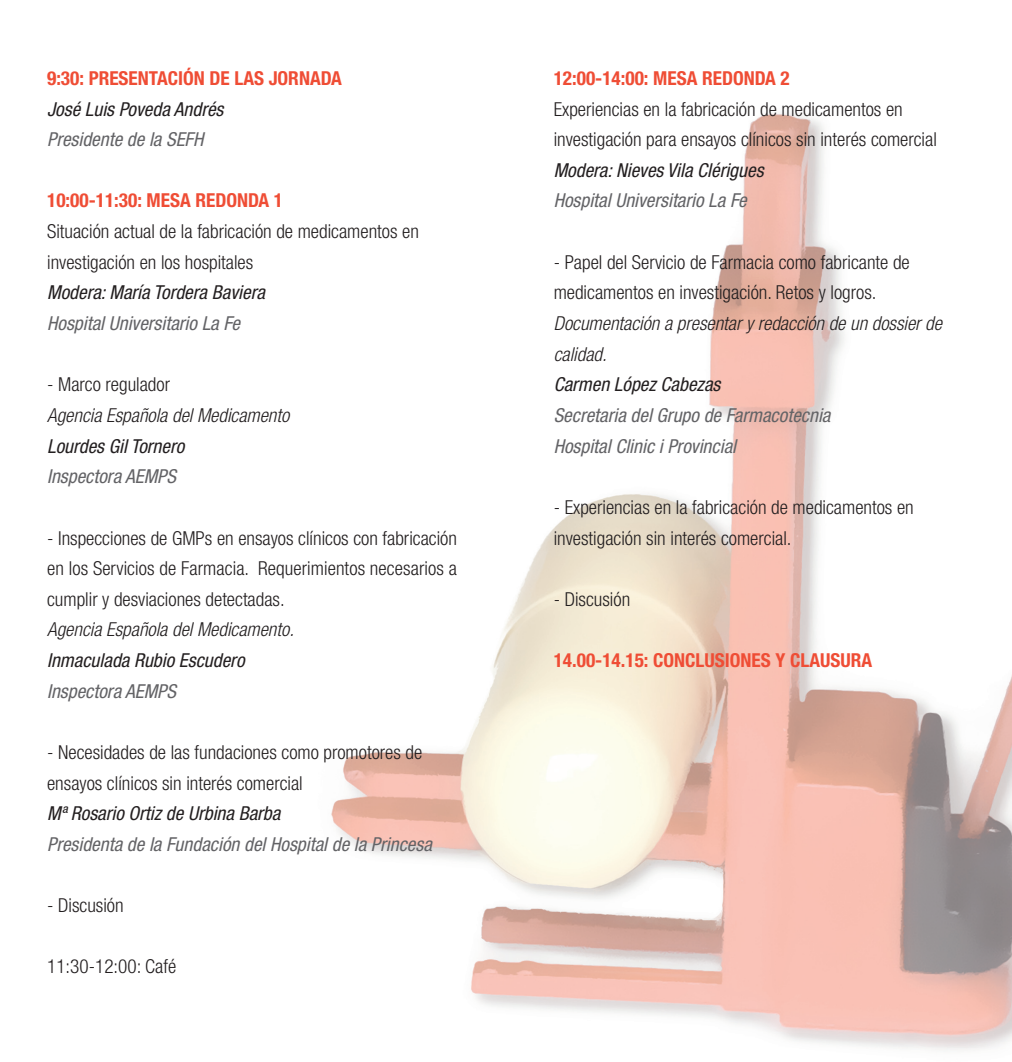
<style>
.page{position:relative;width:1012px;height:1062px;background:#fff}
.page>*{position:absolute;margin:0;border:0;box-sizing:border-box;transform-origin:0 0}
.t1{font:300 condensed 19.25px/30.6px "Helvetica Neue LT Std";color:#231f20}
.t2{font:italic condensed 19.25px/30.6px "Helvetica Neue LT Std";color:#636366}
.t3{font:italic condensed 19.25px "Helvetica Neue LT Std";color:#231f20}
.t4{font:italic 300 condensed 19.25px/30.6px "Helvetica Neue LT Std";color:#231f20}
.t5{font:700 condensed 19.25px "Helvetica Neue LT Std";color:#ef4d35}
</style>
<div class="page">
<img style="left:331px;top:113px;width:681px;height:937px">
<p class="t5" style="left:47px;top:67px;width:296px">9:30: PRESENTACIÓN DE LAS JORNADA</p>
<p class="t3" style="left:47px;top:102px;width:178px">José Luis Poveda Andrés</p>
<p class="t2" style="left:47px;top:126px;width:158px">Presidente de la SEFH</p>
<p class="t5" style="left:47px;top:190px;width:238px">10:00-11:30: MESA REDONDA 1</p>
<p class="t1" style="left:47px;top:218px;width:373px">Situación actual de la fabricación de medicamentos en investigación en los hospitales</p>
<p class="t3" style="left:47px;top:286px;width:219px">Modera: María Tordera Baviera</p>
<p class="t2" style="left:47px;top:310px;width:194px">Hospital Universitario La Fe</p>
<p class="t1" style="left:47px;top:371px;width:124px">- Marco regulador</p>
<p class="t4" style="left:47px;top:402px;width:244px">Agencia Española del Medicamento</p>
<p class="t3" style="left:47px;top:439px;width:139px">Lourdes Gil Tornero</p>
<p class="t2" style="left:47px;top:463px;width:130px">Inspectora AEMPS</p>
<p class="t1" style="left:47px;top:524px;width:411px;text-align:justify">- Inspecciones de GMPs en ensayos clínicos con fabricación en los Servicios de Farmacia. Requerimientos necesarios a cumplir y desviaciones detectadas.</p>
<p class="t4" style="left:47px;top:616px;width:248px">Agencia Española del Medicamento.</p>
<p class="t3" style="left:47px;top:653px;width:199px">Inmaculada Rubio Escudero</p>
<p class="t2" style="left:47px;top:677px;width:130px">Inspectora AEMPS</p>
<p class="t1" style="left:47px;top:738px;width:377px">- Necesidades de las fundaciones como promotores de ensayos clínicos sin interés comercial</p>
<p class="t3" style="left:47px;top:806px;width:235px">Mª Rosario Ortiz de Urbina Barba</p>
<p class="t2" style="left:47px;top:830px;width:386px">Presidenta de la Fundación del Hospital de la Princesa</p>
<p class="t1" style="left:47px;top:891px;width:78px">- Discusión</p>
<p class="t1" style="left:47px;top:953px;width:131px">11:30-12:00: Café</p>
<p class="t5" style="left:554px;top:67px;width:238px">12:00-14:00: MESA REDONDA 2</p>
<p class="t1" style="left:554px;top:95px;width:385px">Experiencias en la fabricación de medicamentos en investigación para ensayos clínicos sin interés comercial</p>
<p class="t3" style="left:554px;top:163px;width:211px">Modera: Nieves Vila Clérigues</p>
<p class="t2" style="left:554px;top:187px;width:194px">Hospital Universitario La Fe</p>
<p class="t1" style="left:554px;top:248px;width:358px">- Papel del Servicio de Farmacia como fabricante de medicamentos en investigación. Retos y logros.</p>
<p class="t4" style="left:554px;top:310px;width:390px">Documentación a presentar y redacción de un dossier de calidad.</p>
<p class="t3" style="left:554px;top:377px;width:168px">Carmen López Cabezas</p>
<p class="t2" style="left:554px;top:401px;width:278px">Secretaria del Grupo de Farmacotecnia<br>Hospital Clinic i Provincial</p>
<p class="t1" style="left:554px;top:493px;width:362px">- Experiencias en la fabricación de medicamentos en investigación sin interés comercial.</p>
<p class="t1" style="left:554px;top:585px;width:78px">- Discusión</p>
<p class="t5" style="left:554px;top:649px;width:320px">14.00-14.15: CONCLUSIONES Y CLAUSURA</p>
</div>
